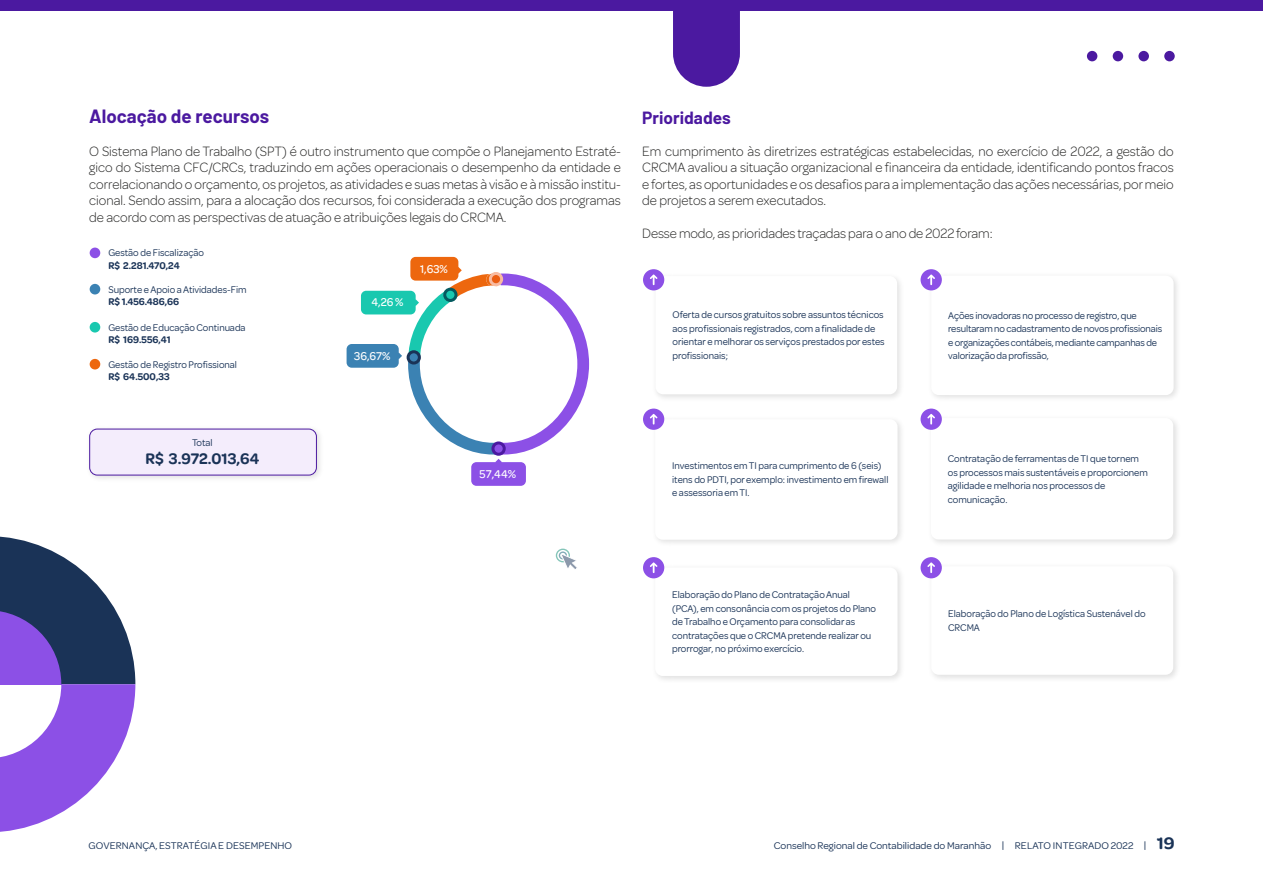
<style>
.page{position:relative;width:1263px;height:893px;background:#fff}
.page>*{position:absolute;margin:0;border:0;box-sizing:border-box;transform-origin:0 0}
.t1{font:700 18.75px "Barlow";color:#4b19a0}
.t2{font:700 17.25px "Barlow";color:#4b19a0}
.t3{font:600 16.5px "Omnes";color:#1a3357;scale:.95 1}
.t4{font:300 14.25px/16.5px "Omnes";color:#282827;text-align:justify;scale:.95 1}
.t5{font:500 11.85px "Omnes";color:#fff;scale:.95 1}
.t6{font:10.5px/13.5px "Omnes";color:#1a3357;scale:.95 1}
.t7{font:10.5px "Omnes";color:#1a3357}
.t8{font:600 10.5px "Omnes";color:#1a3357;scale:.95 1}
.s1{font-weight:600;font-size:18px}
</style>
<div class="page">
<div style="left:556px;top:549px;width:14px;height:13px;border:1px solid #0a8c73;border-radius:50%"></div>
<div style="left:559px;top:551px;width:8px;height:8px;border:1px solid #095970;border-radius:50%"></div>
<svg style="left:561px;top:554px;width:16px;height:15px"></svg>
<svg style="left:673px;top:11px;width:67px;height:76px;background:#5c2fa9"></svg>
<div style="left:0;top:0;width:1263px;height:11px;background:#4b19a0"></div>
<div style="left:1087px;top:51px;width:10px;height:10px;background:#4b19a0;border-radius:50%"></div>
<div style="left:1113px;top:51px;width:10px;height:10px;background:#4b19a0;border-radius:50%"></div>
<div style="left:1138px;top:51px;width:11px;height:10px;background:#4b19a0;border-radius:50%"></div>
<div style="left:1164px;top:51px;width:11px;height:10px;background:#4b19a0;border-radius:50%"></div>
<svg style="left:0;top:536px;width:135px;height:296px"></svg>
<div style="left:653px;top:273px;width:252px;height:129px;background:#000;opacity:.12"></div>
<div style="left:655px;top:276px;width:242px;height:118px;background:#fff;border-radius:8px"></div>
<svg style="left:643px;top:269px;width:21px;height:22px"></svg>
<div style="left:652px;top:416px;width:252px;height:131px;background:#f6f6f6"></div>
<div style="left:655px;top:419px;width:242px;height:121px;background:#fff;border-radius:8px"></div>
<svg style="left:643px;top:409px;width:21px;height:21px"></svg>
<div style="left:652px;top:565px;width:252px;height:118px;background:#f3f3f3"></div>
<div style="left:655px;top:567px;width:242px;height:109px;background:#fff;border-radius:8px"></div>
<svg style="left:643px;top:557px;width:21px;height:21px"></svg>
<div style="left:928px;top:273px;width:252px;height:129px;background:#f6f6f6"></div>
<div style="left:931px;top:276px;width:242px;height:119px;background:#fff;border-radius:8px"></div>
<svg style="left:920px;top:269px;width:22px;height:22px"></svg>
<div style="left:928px;top:415px;width:252px;height:132px;background:#000;opacity:.12"></div>
<div style="left:931px;top:418px;width:242px;height:121px;background:#fff;border-radius:8px"></div>
<svg style="left:920px;top:409px;width:22px;height:21px"></svg>
<div style="left:928px;top:563px;width:252px;height:119px;background:#000;opacity:.12"></div>
<div style="left:931px;top:566px;width:242px;height:109px;background:#fff;border-radius:8px"></div>
<svg style="left:920px;top:557px;width:22px;height:21px"></svg>
<div style="left:87px;top:426px;width:237px;height:57px;background:#000;opacity:.12"></div>
<div style="left:90px;top:429px;width:226px;height:46px;background:#f4edfc;border-radius:8px"></div>
<div style="left:89px;top:429px;width:228px;height:46px;border:1px solid #4b19a0;border-radius:8px"></div>
<div style="left:90px;top:248px;width:10px;height:10px;background:#8c50e6;border-radius:50%"></div>
<div style="left:90px;top:359px;width:10px;height:10px;background:#ed670e;border-radius:50%"></div>
<div style="left:90px;top:322px;width:10px;height:11px;background:#19c8af;border-radius:50%"></div>
<div style="left:90px;top:284px;width:10px;height:10px;background:#3b82b3;border-radius:50%"></div>
<div style="left:407px;top:350px;width:14px;height:14px;border:3px solid #1a3357;border-radius:50%"></div>
<div style="left:361px;top:291px;width:55px;height:23px;background:#19c8af;border-radius:5px"></div>
<div style="left:410px;top:257px;width:48px;height:24px;background:#ed670e;border-radius:5px"></div>
<div style="left:347px;top:344px;width:52px;height:24px;background:#3b82b3;border-radius:5px"></div>
<svg style="left:398px;top:352px;width:4px;height:7px"></svg>
<div style="left:471px;top:462px;width:55px;height:24px;background:#8c50e6;border-radius:5px"></div>
<svg style="left:408px;top:267px;width:181px;height:198px"></svg>
<h1 class="t1" style="left:89px;top:102px;width:182px">Alocação de recursos</h1>
<p class="t4" style="left:89px;top:142px;width:561px">O Sistema Plano de Trabalho (SPT) é outro instrumento que compõe o Planejamento Estraté&shy;gico do Sistema CFC/CRCs, traduzindo em ações operacionais o desempenho da entidade e correlacionando o orçamento, os projetos, as atividades e suas metas à visão e à missão institu&shy;cional. Sendo assim, para a alocação dos recursos, foi considerada a execução dos programas de acordo com as perspectivas de atuação e atribuições legais do CRCMA.</p>
<p class="t6" style="left:108px;top:246px;width:102px">Gestão de Fiscalização</p>
<p class="t8" style="left:108px;top:258px;width:77px">R$ 2.281.470,24</p>
<p class="t6" style="left:108px;top:282px;width:147px">Suporte e Apoio a Atividades-Fim</p>
<p class="t8" style="left:108px;top:294px;width:76px">R$ 1.456.486,66</p>
<p class="t5" style="left:372px;top:294px;width:35px">4,26 %</p>
<p class="t6" style="left:108px;top:320px;width:146px">Gestão de Educação Continuada</p>
<p class="t8" style="left:108px;top:333px;width:67px">R$ 169.556,41</p>
<p class="t6" style="left:108px;top:357px;width:137px">Gestão de Registro Profissional</p>
<p class="t8" style="left:108px;top:369px;width:66px">R$ 64.500,33</p>
<p class="t5" style="left:354px;top:348px;width:40px">36,67%</p>
<p class="t5" style="left:420px;top:261px;width:31px">1,63%</p>
<h2 class="t2" style="left:642px;top:105px;width:90px">Prioridades</h2>
<p class="t4" style="left:642px;top:142px;width:561px">Em cumprimento às diretrizes estratégicas estabelecidas, no exercício de 2022, a gestão do CRCMA avaliou a situação organizacional e financeira da entidade, identificando pontos fracos e fortes, as oportunidades e os desafios para a implementação das ações necessárias, por meio de projetos a serem executados.</p>
<h3 class="t4" style="left:642px;top:225px;width:370px">Desse modo, as prioridades traçadas para o ano de 2022 foram:</h3>
<p class="t6" style="left:672px;top:308px;width:225px">Oferta de cursos gratuitos sobre assuntos técnicos aos profissionais registrados, com a finalidade de orientar e melhorar os serviços prestados por estes profissionais;</p>
<p class="t6" style="left:948px;top:308px;width:227px">Ações inovadoras no processo de registro, que resultaram no cadastramento de novos profissionais e organizações contábeis, mediante campanhas de valorização da profissão,</p>
<p class="t6" style="left:192px;top:435px;width:23px">Total</p>
<h3 class="t3" style="left:145px;top:447px;width:121px">R$ 3.972.013,64</h3>
<p class="t5" style="left:480px;top:466px;width:40px">57,44%</p>
<p class="t6" style="left:672px;top:459px;width:229px">Investimentos em TI para cumprimento de 6 (seis) itens do PDTI, por exemplo: investimento em firewall e assessoria em TI.</p>
<p class="t6" style="left:948px;top:451px;width:212px">Contratação de ferramentas de TI que tornem os processos mais sustentáveis e proporcionem agilidade e melhoria nos processos de comunicação.</p>
<p class="t6" style="left:672px;top:587px;width:216px">Elaboração do Plano de Contratação Anual (PCA), em consonância com os projetos do Plano de Trabalho e Orçamento para consolidar as contratações que o CRCMA pretende realizar ou prorrogar, no próximo exercício.</p>
<p class="t6" style="left:948px;top:606px;width:209px">Elaboração do Plano de Logística Sustenável do<br>CRCMA</p>
<p class="t7" style="left:89px;top:838px;width:205px">GOVERNANÇA, ESTRATÉGIA E DESEMPENHO</p>
<p class="t7" style="left:774px;top:838px;width:402px">Conselho Regional de Contabilidade do Maranhão | RELATO INTEGRADO 2022 | <span class="s1">19</span></p>
</div>
